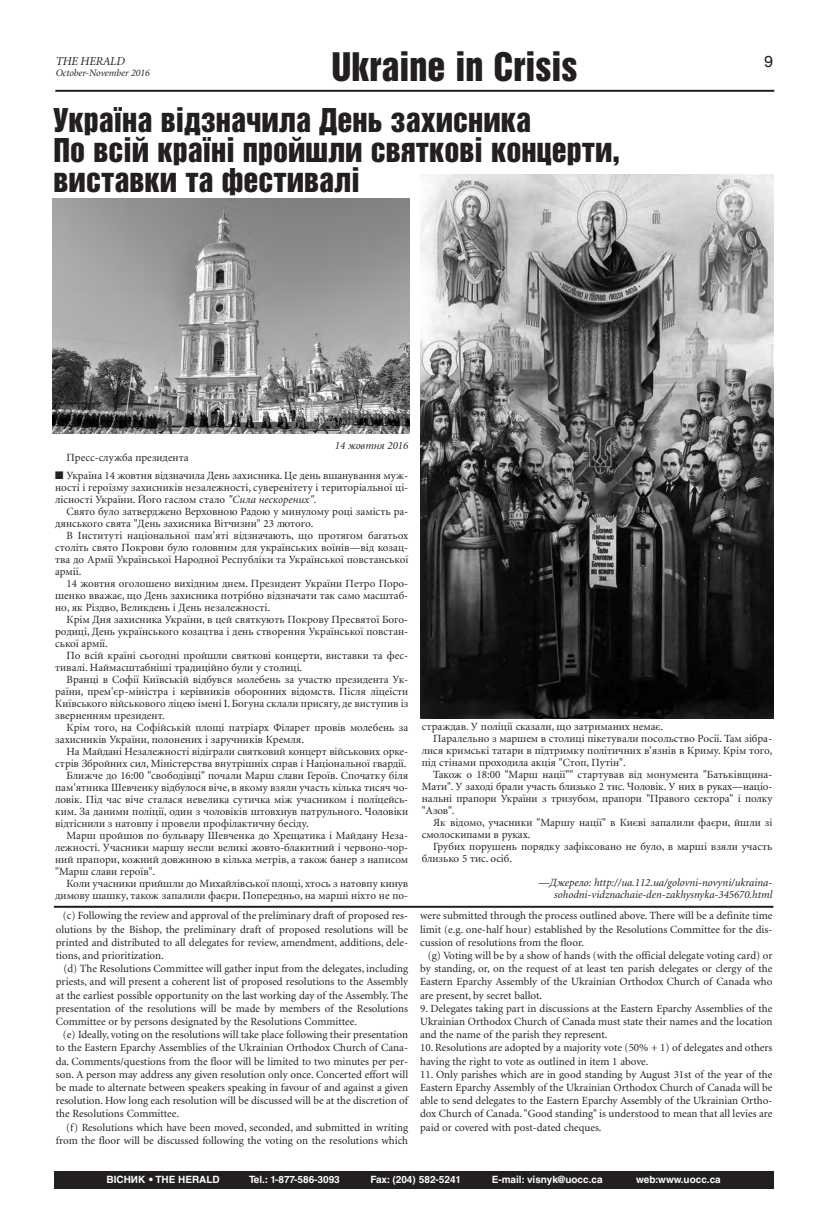
<style>
.page{position:relative;width:828px;height:1224px;background:#fff}
.page>*{position:absolute;margin:0;border:0;box-sizing:border-box;transform-origin:0 0}
.t1{font:36px "Helvetica Inserat Cyr Upright";color:#231f20}
.t2{font:30px/30px "Helvetica Inserat Cyr Upright";color:#231f20}
.t3{font:16px "Helvetica Cyr Upright";color:#231f20}
.t4{font:italic 12px "Minion Cyr";letter-spacing:-.015em;color:#231f20}
.t5{font:11px/13.2px "Minion Cyr";color:#231f20;text-align:justify}
.t6{font:italic 11px/12px "Minion Cyr";color:#231f20;text-align:right}
.t7{font:700 10px "Helvetica Cyr";color:#fff}
.t8{font:italic 10px "Minion Cyr";color:#231f20}
.s1{font-style:italic}
</style>
<div class="page">
<div style="left:54px;top:1171px;width:719px;height:18px;background:#231f20"></div>
<hr style="left:55px;top:90px;width:719px;height:2px;background:#231f20">
<img style="left:53px;top:198px;width:357px;height:236px">
<img style="left:420px;top:175px;width:354px;height:543px">
<hr style="left:54px;top:906px;width:719px;height:2px;background:#231f20">
<p class="t4" style="left:56px;top:56px;width:71px">THE HERALD</p>
<p class="t8" style="left:56px;top:68px;width:96px">October-November 2016</p>
<h1 class="t1" style="left:332px;top:53px;width:247px">Ukraine in Crisis</h1>
<h2 class="t2" style="left:54px;top:106px;width:568px">Україна відзначила День захисника<br>По всій країні пройшли святкові концерти, виставки та фестивалі</h2>
<p class="t6" style="left:335px;top:440px;width:75px">14 жовтня 2016</p>
<h3 class="t3" style="left:764px;top:56px;width:10px">9</h3>
<p class="t5" style="left:67px;top:452px;width:124px">Пресс-служба президента</p>
<p class="t5" style="left:55px;top:470px;width:355px;line-height:12px">■ Україна 14 жовтня відзначила День захисника. Це день вшанування муж&shy;ності і героїзму захисників незалежності, суверенітету і територіальної ці&shy;лісності України. Його гаслом стало <span class="s1">"Сила нескорених".</span></p>
<p class="t5" style="left:55px;top:506px;width:355px;line-height:12px;text-indent:11px">Свято було затверджено Верховною Радою у минулому році замість ра&shy;дянського свята "День захисника Вітчизни" 23 лютого.</p>
<p class="t5" style="left:55px;top:530px;width:355px;line-height:12px;text-indent:11px">В Інституті національної пам'яті відзначають, що протягом багатьох століть свято Покрови було головним для українських воїнів—від козац&shy;тва до Армії Української Народної Республіки та Української повстанської армії.</p>
<p class="t5" style="left:55px;top:578px;width:355px;line-height:12px;text-indent:11px">14 жовтня оголошено вихідним днем. Президент України Петро Поро&shy;шенко вважає, що День захисника потрібно відзначати так само масштаб&shy;но, як Різдво, Великдень і День незалежності.</p>
<p class="t5" style="left:55px;top:614px;width:355px;line-height:12px;text-indent:11px">Крім Дня захисника України, в цей святкують Покрову Пресвятої Бого&shy;родиці, День українського козацтва і день створення Української повстан&shy;ської армії.</p>
<p class="t5" style="left:55px;top:650px;width:355px;line-height:12px;text-indent:11px">По всій країні сьогодні пройшли святкові концерти, виставки та фес&shy;тивалі. Наймасштабніші традиційно були у столиці.</p>
<p class="t5" style="left:55px;top:674px;width:355px;line-height:12px;text-indent:11px">Вранці в Софії Київській відбувся молебень за участю президента Ук&shy;раїни, прем'єр-міністра і керівників оборонних відомств. Після ліцеїсти Київського військового ліцею імені І. Богуна склали присягу, де виступив із зверненням президент.</p>
<p class="t5" style="left:55px;top:722px;width:355px;line-height:12px;text-indent:11px">Крім того, на Софійській площі патріарх Філарет провів молебень за захисників України, полонених і заручників Кремля.</p>
<p class="t5" style="left:67px;top:746px;width:343px">На Майдані Незалежності відіграли святковий концерт військових орке-</p>
<p class="t5" style="left:55px;top:758px;width:353px">стрів Збройних сил, Міністерства внутрішніх справ і Національної гвардії.</p>
<p class="t5" style="left:67px;top:770px;width:343px">Ближче до 16:00 "свободівці" почали Марш слави Героїв. Спочатку біля</p>
<p class="t5" style="left:55px;top:782px;width:355px">пам'ятника Шевченку відбулося віче, в якому взяли участь кілька тисяч чо-</p>
<p class="t5" style="left:55px;top:794px;width:355px">ловік. Під час віче сталася невелика сутичка між учасником і поліцейсь-</p>
<p class="t5" style="left:55px;top:806px;width:355px">ким. За даними поліції, один з чоловіків штовхнув патрульного. Чоловіки</p>
<p class="t5" style="left:55px;top:818px;width:255px">відтіснили з натовпу і провели профілактичну бесіду.</p>
<p class="t5" style="left:67px;top:830px;width:343px">Марш пройшов по бульвару Шевченка до Хрещатика і Майдану Неза-</p>
<p class="t5" style="left:55px;top:842px;width:355px">лежності. Учасники маршу несли великі жовто-блакитний і червоно-чор-</p>
<p class="t5" style="left:55px;top:854px;width:355px">ний прапори, кожний довжиною в кілька метрів, а також банер з написом</p>
<p class="t5" style="left:55px;top:866px;width:102px">"Марш слави героїв".</p>
<p class="t5" style="left:67px;top:878px;width:343px">Коли учасники прийшли до Михайлівської площі, хтось з натовпу кинув</p>
<p class="t5" style="left:55px;top:890px;width:355px">димову шашку, також запалили фаєри. Попередньо, на марші ніхто не по-</p>
<p class="t5" style="left:56px;top:910px;width:354px;text-indent:7px">(c) Following the review and approval of the preliminary draft of proposed res&shy;olutions by the Bishop, the preliminary draft of proposed resolutions will be printed and distributed to all delegates for review, amendment, additions, dele&shy;tions, and prioritization.</p>
<p class="t5" style="left:56px;top:963px;width:354px;text-indent:8px">(d) The Resolutions Committee will gather input from the delegates, including priests, and will present a coherent list of proposed resolutions to the Assembly at the earliest possible opportunity on the last working day of the Assembly. The presentation of the resolutions will be made by members of the Resolutions Committee or by persons designated by the Resolutions Committee.</p>
<p class="t5" style="left:56px;top:1029px;width:354px;text-indent:7px">(e) Ideally, voting on the resolutions will take place following their presentation to the Eastern Eparchy Assemblies of the Ukrainian Orthodox Church of Cana&shy;da. Comments/questions from the floor will be limited to two minutes per per&shy;son. A person may address any given resolution only once. Concerted effort will be made to alternate between speakers speaking in favour of and against a given resolution. How long each resolution will be discussed will be at the discretion of the Resolutions Committee.</p>
<p class="t5" style="left:56px;top:1121px;width:354px;text-align:right">(f) Resolutions which have been moved, seconded, and submitted in writing from the floor will be discussed following the voting on the resolutions which</p>
<p class="t5" style="left:422px;top:720px;width:243px">страждав. У поліції сказали, що затриманих немає.</p>
<p class="t5" style="left:433px;top:732px;width:341px">Паралельно з маршем в столиці пікетували посольство Росії. Там зібра-</p>
<p class="t5" style="left:422px;top:744px;width:352px">лися кримські татари в підтримку політичних в'язнів в Криму. Крім того,</p>
<p class="t5" style="left:422px;top:756px;width:205px">під стінами проходила акція "Стоп, Путін".</p>
<p class="t5" style="left:433px;top:768px;width:341px">Також о 18:00 "Марш нації"" стартував від монумента "Батьківщина-</p>
<p class="t5" style="left:422px;top:780px;width:352px">Мати". У заході брали участь близько 2 тис. Чоловік. У них в руках—націо-</p>
<p class="t5" style="left:422px;top:792px;width:352px">нальні прапори України з тризубом, прапори "Правого сектора" і полку</p>
<p class="t5" style="left:422px;top:804px;width:34px">"Азов".</p>
<p class="t5" style="left:433px;top:816px;width:341px">Як відомо, учасники "Маршу нації" в Києві запалили фаєри, йшли зі</p>
<p class="t5" style="left:422px;top:828px;width:110px">смолоскипами в руках.</p>
<p class="t5" style="left:433px;top:840px;width:341px">Грубих порушень порядку зафіксовано не було, в марші взяли участь</p>
<p class="t5" style="left:422px;top:852px;width:92px">близько 5 тис. осіб.</p>
<p class="t6" style="left:539px;top:877px;width:235px">—Джерело: http://ua.112.ua/golovni-novyni/ukraina&shy;sohodni-vidzпachaie-den-zakhysnyka-345670.html</p>
<p class="t5" style="left:420px;top:910px;width:354px">were submitted through the process outlined above. There will be a definite time limit (e.g. one-half hour) established by the Resolutions Committee for the dis&shy;cussion of resolutions from the floor.</p>
<p class="t5" style="left:420px;top:950px;width:354px;text-indent:8px">(g) Voting will be by a show of hands (with the official delegate voting card) or by standing, or, on the request of at least ten parish delegates or clergy of the Eastern Eparchy Assembly of the Ukrainian Orthodox Church of Canada who are present, by secret ballot.</p>
<p class="t5" style="left:420px;top:1003px;width:354px">9. Delegates taking part in discussions at the Eastern Eparchy Assemblies of the Ukrainian Orthodox Church of Canada must state their names and the location and the name of the parish they represent.</p>
<p class="t5" style="left:420px;top:1042px;width:354px">10. Resolutions are adopted by a majority vote (50% + 1) of delegates and others having the right to vote as outlined in item 1 above.</p>
<p class="t5" style="left:420px;top:1069px;width:354px">11. Only parishes which are in good standing by August 31st of the year of the Eastern Eparchy Assembly of the Ukrainian Orthodox Church of Canada will be able to send delegates to the Eastern Eparchy Assembly of the Ukrainian Ortho&shy;dox Church of Canada. "Good standing" is understood to mean that all levies are paid or covered with post-dated cheques.</p>
<p class="t7" style="left:107px;top:1175px;width:115px">ВІСНИК • THE HERALD</p>
<p class="t7" style="left:249px;top:1175px;width:92px">Tel.: 1-877-586-3093</p>
<p class="t7" style="left:370px;top:1175px;width:92px">Fax: (204) 582-5241</p>
<p class="t7" style="left:492px;top:1175px;width:112px">E-mail: visnyk@uocc.ca</p>
<p class="t7" style="left:636px;top:1175px;width:86px">web:www.uocc.ca</p>
</div>
